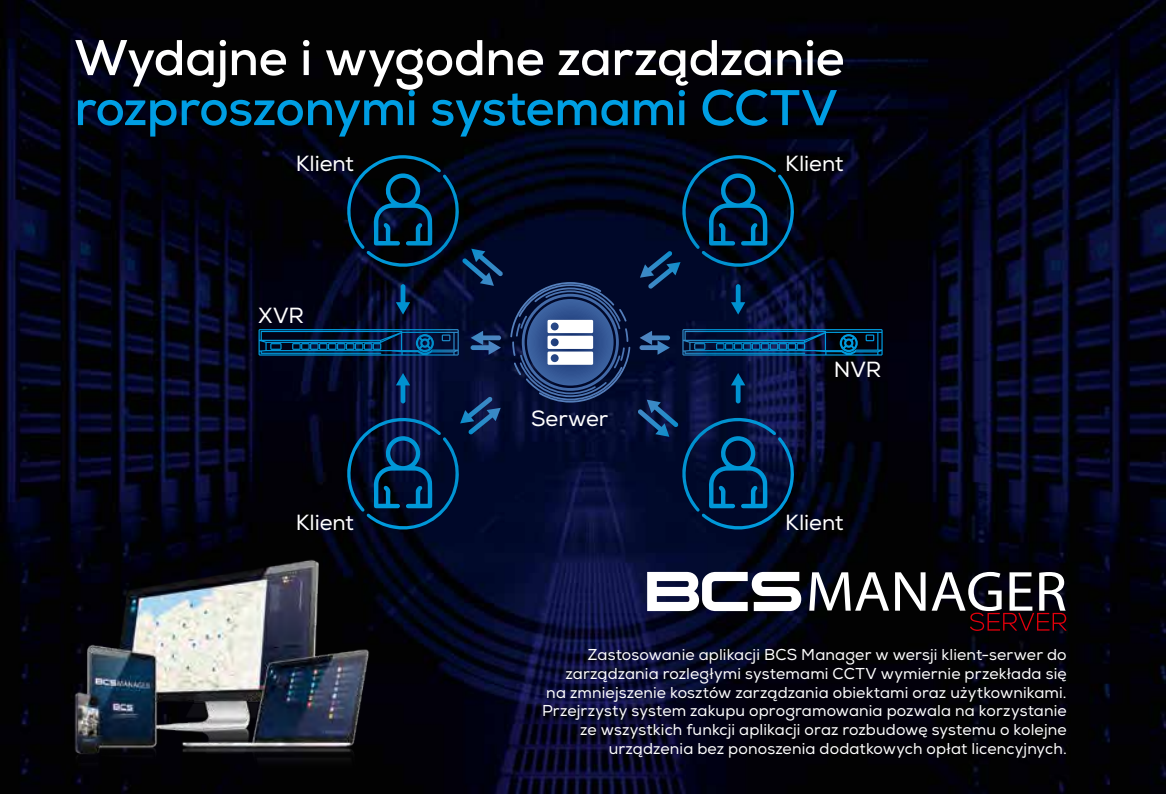
<style>
.page{position:relative;width:1166px;height:794px;background:#fff}
.page>*{position:absolute;margin:0;border:0;box-sizing:border-box;transform-origin:0 0}
.t1{font:700 50.05px "Nexa";letter-spacing:-.01em;color:#fff}
.t2{font:700 50.05px "Nexa";letter-spacing:-.01em;color:#009ee3}
.t3{font:21.88px "Nexa";letter-spacing:-.005em;color:#fff}
.t4{font:15.75px/18.9px "Nexa";letter-spacing:.01em;color:#fff;text-align:right}
</style>
<div class="page">
<img style="left:0;top:0;width:1166px;height:794px">
<svg style="left:347px;top:155px;width:429px;height:94px;background:#011229"></svg>
<svg style="left:547px;top:320px;width:46px;height:45px"></svg>
<svg style="left:809px;top:572px;width:80px;height:38px"></svg>
<svg style="left:895px;top:572px;width:30px;height:38px"></svg>
<svg style="left:647px;top:572px;width:154px;height:39px"></svg>
<svg style="left:931px;top:572px;width:136px;height:59px"></svg>
<img style="left:66px;top:555px;width:314px;height:239px">
<h1 class="t1" style="left:74px;top:26px;width:772px">Wydajne i wygodne zarządzanie</h1>
<h1 class="t2" style="left:74px;top:76px;width:764px">rozproszonymi systemami CCTV</h1>
<h2 class="t3" style="left:296px;top:150px;width:60px">Klient</h2>
<h2 class="t3" style="left:258px;top:302px;width:47px">XVR</h2>
<h2 class="t3" style="left:296px;top:509px;width:60px">Klient</h2>
<h2 class="t3" style="left:785px;top:150px;width:60px">Klient</h2>
<h2 class="t3" style="left:531px;top:405px;width:79px">Serwer</h2>
<h2 class="t3" style="left:834px;top:356px;width:49px">NVR</h2>
<h2 class="t3" style="left:785px;top:509px;width:60px">Klient</h2>
<p class="t4" style="left:542px;top:645px;width:526px">Zastosowanie aplikacji BCS Manager w wersji klient-serwer do zarządzania rozległymi systemami CCTV wymiernie przekłada się na zmniejszenie kosztów zarządzania obiektami oraz użytkownikami.<br>Przejrzysty system zakupu oprogramowania pozwala na korzystanie ze wszystkich funkcji aplikacji oraz rozbudowę systemu o kolejne urządzenia bez ponoszenia dodatkowych opłat licencyjnych.</p>
</div>
